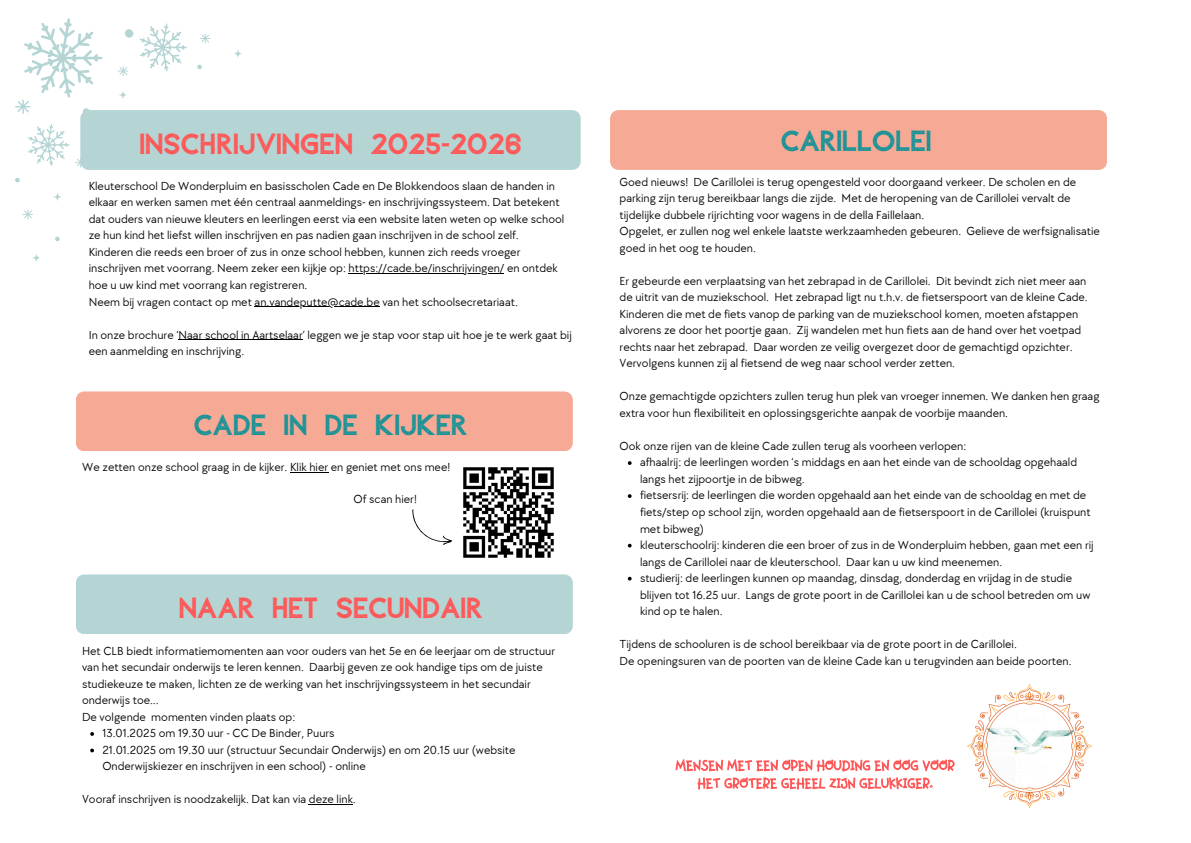
<style>
.page{position:relative;width:1191px;height:843px;background:#fff}
.page>*{position:absolute;margin:0;border:0;box-sizing:border-box;transform-origin:0 0}
.t1{font:29.1px "Aleppo";color:#ff5757}
.t2{font:29.1px "Aleppo";color:#1b9396}
.t3{font:12px/16.5px "TT Chocolates";color:#000}
</style>
<div class="page">
<hr style="left:348px;top:273px;width:156px;height:1px;background:#000">
<hr style="left:254px;top:306px;width:125px;height:1px;background:#000">
<hr style="left:178px;top:339px;width:125px;height:1px;background:#000">
<div style="left:76px;top:574px;width:496px;height:60px;background:#b5d5d5"></div>
<img style="left:967px;top:684px;width:124px;height:123px">
<svg style="left:53px;top:192px;width:9px;height:9px"></svg>
<svg style="left:32px;top:253px;width:9px;height:9px"></svg>
<svg style="left:55px;top:236px;width:5px;height:6px"></svg>
<svg style="left:15px;top:178px;width:5px;height:5px"></svg>
<svg style="left:15px;top:18px;width:565px;height:152px"></svg>
<svg style="left:22px;top:209px;width:11px;height:10px"></svg>
<div style="left:610px;top:110px;width:496px;height:60px;background:#f6aa96"></div>
<div style="left:76px;top:391px;width:496px;height:60px;background:#f6aa96"></div>
<svg style="left:412px;top:509px;width:40px;height:36px"></svg>
<img style="left:463px;top:467px;width:91px;height:91px">
<svg style="left:675px;top:759px;width:279px;height:31px"></svg>
<svg style="left:627px;top:461px;width:4px;height:4px"></svg>
<svg style="left:627px;top:494px;width:4px;height:4px"></svg>
<svg style="left:627px;top:543px;width:4px;height:4px"></svg>
<svg style="left:627px;top:576px;width:4px;height:4px"></svg>
<svg style="left:90px;top:732px;width:4px;height:3px"></svg>
<svg style="left:90px;top:748px;width:4px;height:4px"></svg>
<hr style="left:309px;top:803px;width:44px;height:1px;background:#000">
<hr style="left:290px;top:472px;width:38px;height:1px;background:#000">
<p class="t1" style="left:139px;top:124px;width:384px">INSCHRIJVINGEN 2025-2026</p>
<p class="t3" style="left:89px;top:178px;width:477px">Kleuterschool De Wonderpluim en basisscholen Cade en De Blokkendoos slaan de handen in elkaar en werken samen met één centraal aanmeldings- en inschrijvingssysteem. Dat betekent dat ouders van nieuwe kleuters en leerlingen eerst via een website laten weten op welke school ze hun kind het liefst willen inschrijven en pas nadien gaan inschrijven in de school zelf.</p>
<h1 class="t3" style="left:89px;top:244px;width:470px">Kinderen die reeds een broer of zus in onze school hebben, kunnen zich reeds vroeger inschrijven met voorrang. Neem zeker een kijkje op: https://cade.be/inschrijvingen/ en ontdek</h1>
<h2 class="t3" style="left:89px;top:277px;width:430px">hoe u uw kind met voorrang kan registreren.<br>Neem bij vragen contact op met an.vandeputte@cade.be van het schoolsecretariaat.</h2>
<p class="t3" style="left:89px;top:326px;width:484px">In onze brochure ‘Naar school in Aartselaar’ leggen we je stap voor stap uit hoe je te werk gaat bij</p>
<p class="t3" style="left:89px;top:343px;width:157px">een aanmelding en inschrijving.</p>
<p class="t2" style="left:194px;top:406px;width:275px">CADE IN DE KIJKER</p>
<p class="t3" style="left:82px;top:459px;width:369px">We zetten onze school graag in de kijker. Klik hier en geniet met ons mee!</p>
<p class="t3" style="left:353px;top:490px;width:65px">Of scan hier!</p>
<p class="t1" style="left:179px;top:588px;width:306px">NAAR HET SECUNDAIR</p>
<p class="t3" style="left:82px;top:642px;width:474px">Het CLB biedt informatiemomenten aan voor ouders van het 5e en 6e leerjaar om de structuur van het secundair onderwijs te leren kennen. Daarbij geven ze ook handige tips om de juiste studiekeuze te maken, lichten ze de werking van het inschrijvingssysteem in het secundair onderwijs toe...</p>
<p class="t3" style="left:82px;top:708px;width:215px">De volgende momenten vinden plaats op:</p>
<p class="t3" style="left:102px;top:725px;width:234px">13.01.2025 om 19.30 uur - CC De Binder, Puurs</p>
<h2 class="t3" style="left:102px;top:741px;width:414px">21.01.2025 om 19.30 uur (structuur Secundair Onderwijs) en om 20.15 uur (website<br>Onderwijskiezer en inschrijven in een school) - online</h2>
<p class="t3" style="left:82px;top:791px;width:275px">Vooraf inschrijven is noodzakelijk. Dat kan via deze link.</p>
<p class="t2" style="left:780px;top:122px;width:152px">CARILLOLEI</p>
<p class="t3" style="left:619px;top:174px;width:458px">Goed nieuws! De Carillolei is terug opengesteld voor doorgaand verkeer. De scholen en de parking zijn terug bereikbaar langs die zijde. Met de heropening van de Carillolei vervalt de tijdelijke dubbele rijrichting voor wagens in de della Faillelaan.</p>
<p class="t3" style="left:619px;top:223px;width:482px">Opgelet, er zullen nog wel enkele laatste werkzaamheden gebeuren. Gelieve de werfsignalisatie goed in het oog te houden.</p>
<p class="t3" style="left:619px;top:273px;width:469px">Er gebeurde een verplaatsing van het zebrapad in de Carillolei. Dit bevindt zich niet meer aan de uitrit van de muziekschool. Het zebrapad ligt nu t.h.v. de fietserspoort van de kleine Cade.</p>
<p class="t3" style="left:619px;top:306px;width:463px">Kinderen die met de fiets vanop de parking van de muziekschool komen, moeten afstappen alvorens ze door het poortje gaan. Zij wandelen met hun fiets aan de hand over het voetpad rechts naar het zebrapad. Daar worden ze veilig overgezet door de gemachtigd opzichter.<br>Vervolgens kunnen zij al fietsend de weg naar school verder zetten.</p>
<p class="t3" style="left:619px;top:388px;width:481px">Onze gemachtigde opzichters zullen terug hun plek van vroeger innemen. We danken hen graag extra voor hun flexibiliteit en oplossingsgerichte aanpak de voorbije maanden.</p>
<p class="t3" style="left:619px;top:438px;width:348px">Ook onze rijen van de kleine Cade zullen terug als voorheen verlopen:</p>
<p class="t3" style="left:640px;top:454px;width:438px">afhaalrij: de leerlingen worden ‘s middags en aan het einde van de schooldag opgehaald langs het zijpoortje in de bibweg.</p>
<p class="t3" style="left:640px;top:487px;width:452px">fietsersrij: de leerlingen die worden opgehaald aan het einde van de schooldag en met de fiets/step op school zijn, worden opgehaald aan de fietserspoort in de Carillolei (kruispunt met bibweg)</p>
<p class="t3" style="left:640px;top:537px;width:455px">kleuterschoolrij: kinderen die een broer of zus in de Wonderpluim hebben, gaan met een rij langs de Carillolei naar de kleuterschool. Daar kan u uw kind meenemen.</p>
<p class="t3" style="left:640px;top:570px;width:452px">studierij: de leerlingen kunnen op maandag, dinsdag, donderdag en vrijdag in de studie blijven tot 16.25 uur. Langs de grote poort in de Carillolei kan u de school betreden om uw kind op te halen.</p>
<h2 class="t3" style="left:619px;top:636px;width:399px">Tijdens de schooluren is de school bereikbaar via de grote poort in de Carillolei.</h2>
<p class="t3" style="left:619px;top:652px;width:453px">De openingsuren van de poorten van de kleine Cade kan u terugvinden aan beide poorten.</p>
</div>
